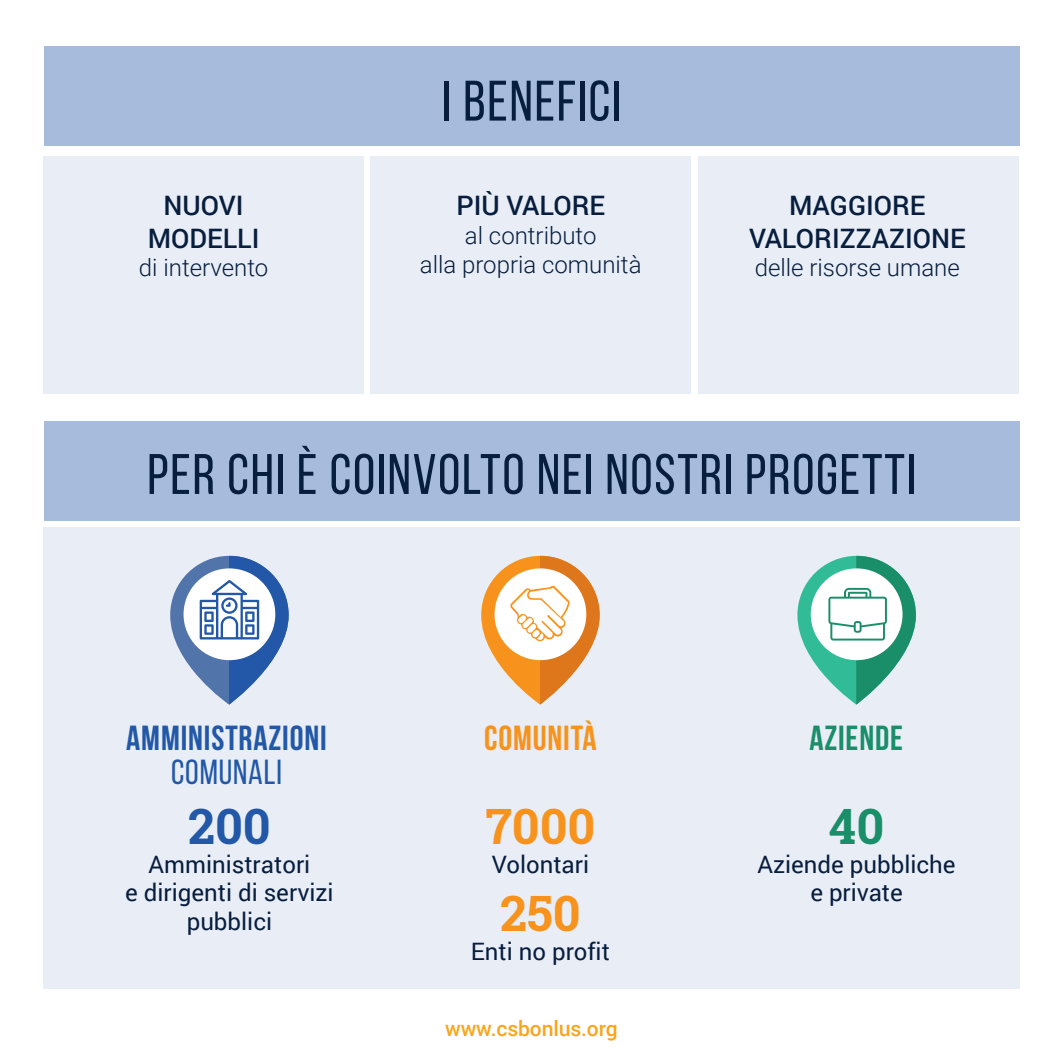
<style>
.page{position:relative;width:1063px;height:1063px;background:#fff}
.page>*{position:absolute;margin:0;border:0;box-sizing:border-box;transform-origin:0 0}
.t1{font:57px "Bebas Neue";letter-spacing:.03em;color:#081e3e}
.t2{font:700 48.75px "Roboto Slab";color:#f7931d}
.t3{font:700 48.75px "Roboto Slab";color:#2258a7}
.t4{font:700 48.75px "Roboto Slab";color:#1a8e68}
.t5{font:700 34.8px "Bebas Neue";letter-spacing:.025em;color:#2258a7}
.t6{font:700 34.8px "Bebas Neue";letter-spacing:.025em;color:#f7931d}
.t7{font:34.8px "Bebas Neue";letter-spacing:.025em;color:#2258a7}
.t8{font:700 34.8px "Bebas Neue";letter-spacing:.025em;color:#1a8e68}
.t9{font:500 26.85px/32.2px "Roboto";color:#081e3e;text-align:center}
.t10{font:24px/28.8px "Roboto";color:#081e3e;text-align:center}
.t11{font:300 24px/28.8px "Roboto";color:#081e3e;text-align:center}
.t12{font:500 21px "Roboto";letter-spacing:-.005em;color:#f9a51b}
</style>
<div class="page">
<div style="left:43px;top:527px;width:977px;height:462px;background:#e9eef6"></div>
<div style="left:699px;top:156px;width:320px;height:237px;background:#e9eef6"></div>
<div style="left:370px;top:156px;width:320px;height:237px;background:#e9eef6"></div>
<div style="left:43px;top:156px;width:320px;height:237px;background:#e9eef6"></div>
<div style="left:44px;top:47px;width:975px;height:99px;background:#a7bcdc"></div>
<div style="left:44px;top:421px;width:975px;height:100px;background:#a7bcdc"></div>
<svg style="left:797px;top:556px;width:119px;height:149px"></svg>
<svg style="left:481px;top:556px;width:119px;height:149px"></svg>
<svg style="left:170px;top:556px;width:119px;height:149px"></svg>
<p class="t9" style="left:148px;top:189px;width:113px">NUOVI<br>MODELLI</p>
<p class="t11" style="left:139px;top:253px;width:131px">di intervento</p>
<h1 class="t1" style="left:442px;top:70px;width:180px">I BENEFICI</h1>
<p class="t9" style="left:456px;top:189px;width:150px">PIÙ VALORE</p>
<p class="t11" style="left:420px;top:220px;width:223px">al contributo<br>alla propria comunità</p>
<p class="t9" style="left:749px;top:189px;width:218px">MAGGIORE<br>VALORIZZAZIONE</p>
<p class="t11" style="left:755px;top:253px;width:207px">delle risorse umane</p>
<h1 class="t1" style="left:147px;top:443px;width:770px">PER CHI È COINVOLTO NEI NOSTRI PROGETTI</h1>
<h3 class="t5" style="left:126px;top:719px;width:202px">AMMINISTRAZIONI</h3>
<h3 class="t7" style="left:171px;top:753px;width:112px">COMUNALI</h3>
<h2 class="t3" style="left:188px;top:793px;width:84px">200</h2>
<p class="t10" style="left:125px;top:849px;width:210px">Amministratori<br>e dirigenti di servizi pubblici</p>
<h3 class="t6" style="left:484px;top:719px;width:114px">COMUNITÀ</h3>
<h2 class="t2" style="left:485px;top:793px;width:111px">7000</h2>
<p class="t10" style="left:492px;top:849px;width:99px">Volontari</p>
<h2 class="t2" style="left:500px;top:880px;width:82px">250</h2>
<p class="t10" style="left:471px;top:936px;width:141px">Enti no profit</p>
<p class="t12" style="left:445px;top:1014px;width:174px">www.csbonlus.org</p>
<h3 class="t8" style="left:809px;top:719px;width:95px">AZIENDE</h3>
<h2 class="t4" style="left:829px;top:793px;width:57px">40</h2>
<p class="t10" style="left:758px;top:849px;width:199px">Aziende pubbliche e private</p>
</div>
